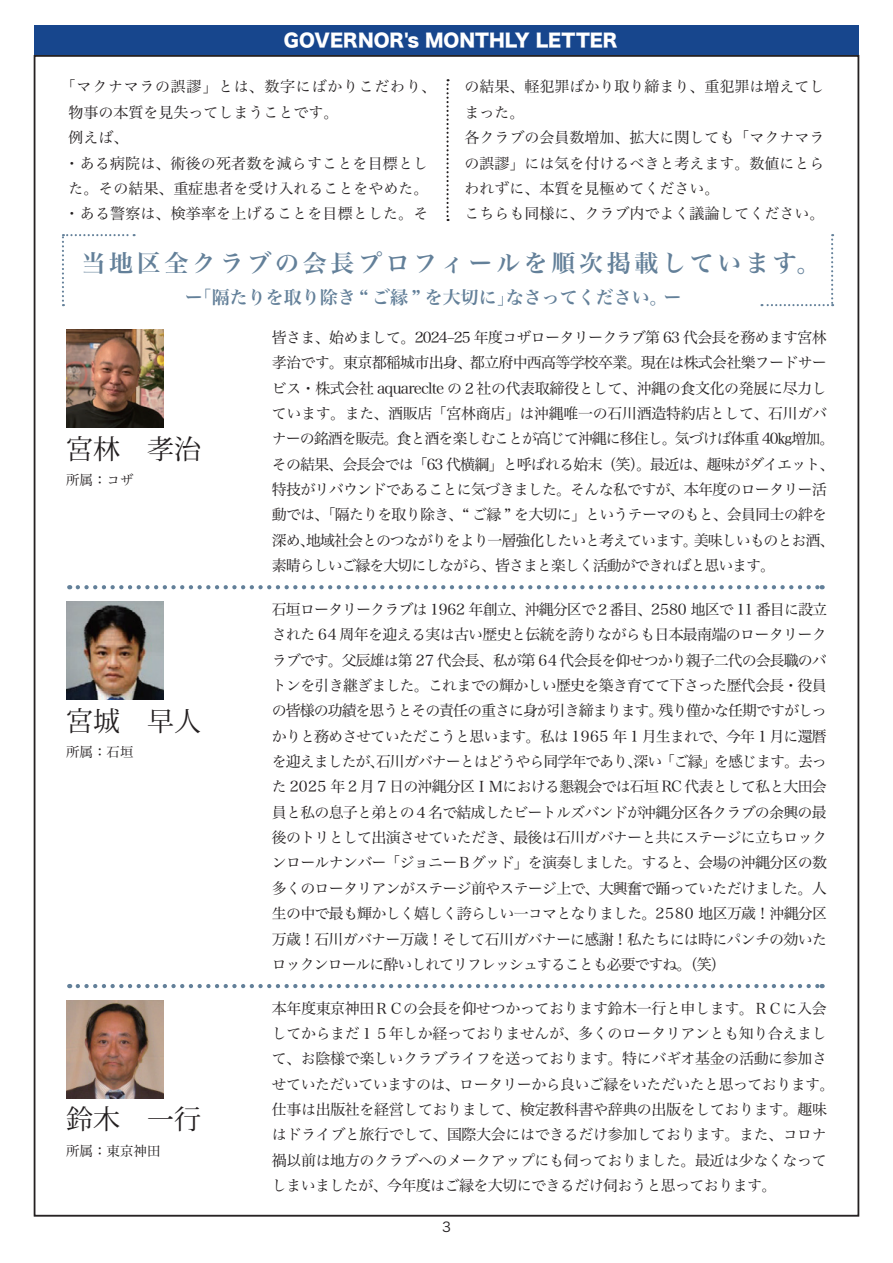
<style>
.page{position:relative;width:893px;height:1263px;background:#fff}
.page>*{position:absolute;margin:0;border:0;box-sizing:border-box;transform-origin:0 0}
.t1{font:27px "Koz Min Pr 6 N";color:#231f20}
.t2{font:24px "Hira Min Pro W6";letter-spacing:.15em;color:#638099}
.t3{font:18px "Hira Min Pro W6";color:#638099}
.t4{font:18px "Hiragino Sans W8";color:#fff}
.t5{font:15px/25.3px "Hira Min Pro W3";letter-spacing:-.05em;color:#231f20;text-align:right}
.t6{font:15px/25.3px "Hira Min Pro W3";letter-spacing:-.025em;color:#231f20}
.t7{font:15px/25.3px "Hira Min Pro W3";letter-spacing:-.07em;color:#231f20}
.t8{font:15px/25.3px "Hira Min Pro W3";letter-spacing:.01em;color:#231f20}
.t9{font:15px/25.3px "Hira Min Pro W3";color:#231f20}
.t10{font:13.5px "Hira Min Pro W3";color:#231f20}
.t11{font:13.5px "Hiragino Sans W3";color:#231f20}
</style>
<div class="page">
<div style="left:34px;top:26px;width:825px;height:29px;background:#17468d"></div>
<svg style="left:446px;top:79px;width:3px;height:142px"></svg>
<svg style="left:62px;top:234px;width:73px;height:72px"></svg>
<svg style="left:761px;top:234px;width:72px;height:72px"></svg>
<img style="left:66px;top:330px;width:98px;height:97px">
<img style="left:66px;top:602px;width:98px;height:97px">
<svg style="left:78px;top:585px;width:745px;height:4px"></svg>
<svg style="left:78px;top:984px;width:745px;height:4px"></svg>
<img style="left:66px;top:1000px;width:98px;height:98px">
<p class="t4" style="left:284px;top:30px;width:335px">GOVERNOR s' MONTHLY LETTER</p>
<p class="t8" style="left:61px;top:73px;width:377px">「マクナマラの誤謬」とは、数字にばかりこだわり、物事の本質を見失ってしまうことです。<br>例えば、<br>・ある病院は、術後の死者数を減らすことを目標とした。その結果、重症患者を受け入れることをやめた。・ある警察は、検挙率を上げることを目標とした。そ</p>
<p class="t9" style="left:465px;top:73px;width:361px">の結果、軽犯罪ばかり取り締まり、重犯罪は増えてしまった。<br>各クラブの会員数増加、拡大に関しても「マクナマラの誤謬」には気を付けるべきと考えます。数値にとらわれずに、本質を見極めてください。<br>こちらも同様に、クラブ内でよく議論してください。</p>
<h2 class="t2" style="left:82px;top:242px;width:741px">当地区全クラブの会長プロフィールを順次掲載しています。</h2>
<p class="t3" style="left:663px;top:281px;width:19px">ー</p>
<p class="t3" style="left:185px;top:281px;width:332px">「ー隔たりを取り除き “ ご縁 ” を大切に」</p>
<p class="t5" style="left:272px;top:323px;width:557px">皆さま、始めまして。2024-25 年度コザロータリークラブ第 63 代会長を務めます宮林都立府中西高等学校卒業。現在は株式会社樂フードサー</p>
<p class="t3" style="left:506px;top:281px;width:163px">なさってください。</p>
<p class="t5" style="left:272px;top:348px;width:202px">孝治です。東京都稲城市出身、</p>
<p class="t6" style="left:272px;top:374px;width:556px">ビス・株式会社 aquareclte の２社の代表取締役として、沖縄の食文化の発展に尽力し</p>
<p class="t6" style="left:272px;top:399px;width:557px">ています。また、酒販店「宮林商店」は沖縄唯一の石川酒造特約店として、石川ガバ</p>
<p class="t7" style="left:272px;top:425px;width:564px">ナーの銘酒を販売。食と酒を楽しむことが高じて沖縄に移住し。気づけば体重 40㎏増加。</p>
<p class="t5" style="left:272px;top:450px;width:564px">その結果、会長会では「63 代横綱」と呼ばれる始末（笑）。最近は、趣味がダイエット、</p>
<p class="t5" style="left:272px;top:475px;width:556px">特技がリバウンドであることに気づきました。そんな私ですが、本年度のロータリー活</p>
<p class="t5" style="left:272px;top:501px;width:557px">動では、「隔たりを取り除き、“ ご縁 ” を大切に」というテーマのもと、会員同士の絆を</p>
<p class="t7" style="left:694px;top:526px;width:142px">美味しいものとお酒、</p>
<h1 class="t1" style="left:66px;top:433px;width:136px">宮林　孝治</h1>
<p class="t10" style="left:66px;top:469px;width:69px">所属：コザ</p>
<p class="t7" style="left:272px;top:526px;width:428px">深め地域社会とのつながりをより一層強化したいと考えています。</p>
<p class="t7" style="left:272px;top:526px;width:505px;text-indent:28px">、<br>素晴らしいご縁を大切にしながら、皆さまと楽しく活動ができればと思います。</p>
<h1 class="t1" style="left:66px;top:705px;width:136px">宮城　早人</h1>
<p class="t10" style="left:66px;top:741px;width:69px">所属：石垣</p>
<h1 class="t1" style="left:66px;top:1104px;width:136px">鈴木　一行</h1>
<p class="t10" style="left:66px;top:1139px;width:96px">所属：東京神田</p>
<p class="t5" style="left:272px;top:595px;width:557px">石垣ロータリークラブは 1962 年創立、沖縄分区で２番目、2580 地区で 11 番目に設立された 64 周年を迎える実は古い歴史と伝統を誇りながらも日本最南端のロータリークラブです。父辰雄は第 27 代会長、私が第 64 代会長を仰せつかり親子二代の会長職のバトンを引き継ぎました。これまでの輝かしい歴史を築き育てて下さった歴代会長・役員残り僅かな任期ですがしっ</p>
<p class="t7" style="left:272px;top:697px;width:393px">の皆様の功績を思うとその責任の重さに身が引き締まります。</p>
<p class="t5" style="left:272px;top:722px;width:556px">かりと務めさせていただこうと思います。私は 1965 年 1 月生まれで、今年 1 月に還暦</p>
<p class="t5" style="left:714px;top:747px;width:114px">を感じます。去っ</p>
<p class="t7" style="left:272px;top:747px;width:392px">を迎えましたが石川ガバナーとはどうやら同学年であり深い</p>
<p class="t5" style="left:627px;top:747px;width:16px">、</p>
<p class="t5" style="left:660px;top:747px;width:58px">「ご縁」</p>
<p class="t5" style="left:272px;top:747px;width:557px;text-align:left;text-indent:98px">、<br>た 2025 年 2 月 7 日の沖縄分区ＩＭにおける懇親会では石垣 RC 代表として私と大田会員と私の息子と弟との４名で結成したビートルズバンドが沖縄分区各クラブの余興の最後のトリとして出演させていただき、最後は石川ガバナーと共にステージに立ちロックンロールナンバー「ジョニーＢグッド」を演奏しました。すると、会場の沖縄分区の数多くのロータリアンがステージ前やステージ上で、大興奮で踊っていただけました。人生の中で最も輝かしく嬉しく誇らしい一コマとなりました。2580 地区万歳！沖縄分区万歳！石川ガバナー万歳！そして石川ガバナーに感謝！私たちには時にパンチの効いたロックンロールに酔いしれてリフレッシュすることも必要ですね。（笑(</p>
<p class="t6" style="left:272px;top:994px;width:564px">本年度東京神田ＲＣの会長を仰せつかっております鈴木一行と申します。ＲＣに入会してからまだ１５年しか経っておりませんが、多くのロータリアンとも知り合えまして、お陰様で楽しいクラブライフを送っております。特にバギオ基金の活動に参加させていただいていますのは、ロータリーから良いご縁をいただいたと思っております。仕事は出版社を経営しておりまして、検定教科書や辞典の出版をしております。趣味はドライブと旅行でして、国際大会にはできるだけ参加しております。また、コロナ禍以前は地方のクラブへのメークアップにも伺っておりました。最近は少なくなってしまいましたが、今年度はご縁を大切にできるだけ伺おうと思っております。</p>
<p class="t11" style="left:442px;top:1215px;width:10px">3</p>
</div>
